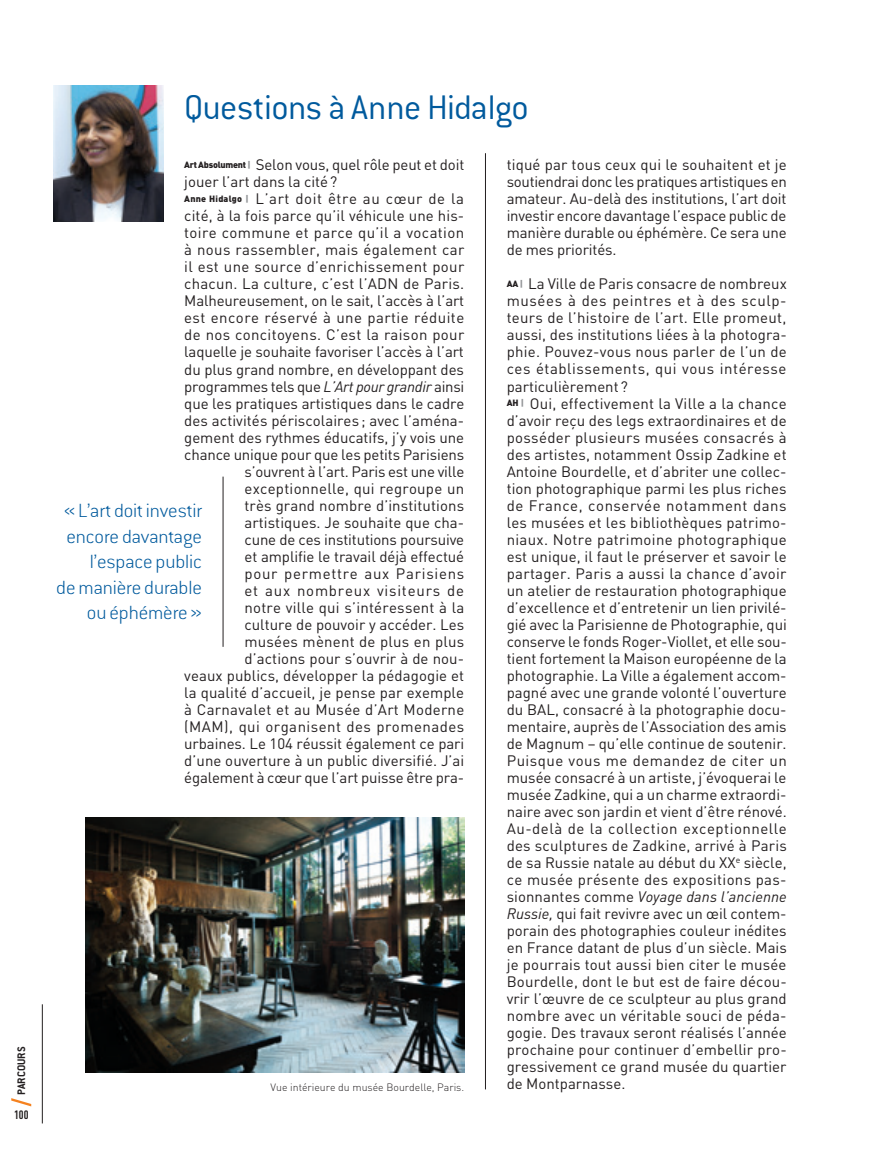
<style>
.page{position:relative;width:893px;height:1149px;background:#fff}
.page>*{position:absolute;margin:0;border:0;box-sizing:border-box;transform-origin:0 0}
.t1{font:300 37.5px "Conduit ITC";letter-spacing:-.015em;color:#015a9d}
.t2{font:200 21px/25.5px "Conduit ITC";letter-spacing:-.005em;color:#015a9d;text-align:right}
.t3{font:15px/17px "DIN";letter-spacing:.005em;color:#231f20;text-align:justify}
.t4{font:15px "DIN";letter-spacing:.025em;color:#231f20}
.t5{font:15px "DIN";letter-spacing:.03em;color:#231f20}
.t6{font:15px "DIN";letter-spacing:-.02em;color:#231f20}
.t7{font:15px "DIN";letter-spacing:.04em;color:#231f20}
.t8{font:15px "DIN";letter-spacing:-.015em;color:#231f20}
.t9{font:15px "DIN";letter-spacing:.05em;color:#231f20}
.t10{font:15px "DIN";letter-spacing:.055em;color:#231f20}
.t11{font:700 12px "Conduit ITC";color:#231f20}
.t12{font:700 12px "DIN Cond";color:#231f20}
.t13{font:300 10.5px "DIN";color:#231f20}
.s1{font-weight:900;font-size:9px}
.s2{font-weight:900;font-size:9px;color:#939598}
.s3{font-style:italic}
</style>
<div class="page">
<hr style="left:42px;top:1003px;width:1px;height:120px;background:#231f20">
<svg style="left:11px;top:1098px;width:20px;height:8px"></svg>
<hr style="left:485px;top:153px;width:1px;height:936px;background:#231f20">
<img style="left:53px;top:85px;width:110px;height:136px">
<hr style="left:223px;top:476px;width:1px;height:170px;background:#231f20">
<img style="left:85px;top:817px;width:379px;height:254px">
<p class="t11" style="left:14px;top:1094px;width:49px;rotate:-90deg">Parcours</p>
<p class="t12" style="left:14px;top:1107px;width:16px">100</p>
<h1 class="t1" style="left:184px;top:85px;width:346px">Questions à Anne Hidalgo</h1>
<p class="t3" style="left:184px;top:156px;width:282px"><span class="s1">Art Absolument</span> <span class="s2">|</span> Selon vous, quel rôle peut et doit</p>
<p class="t3" style="left:184px;top:173px;width:155px">jouer l’art dans la cité?</p>
<p class="t7" style="left:184px;top:189px;width:281px"><span class="s1">Anne Hidalgo</span> <span class="s2">|</span> L’art doit être au cœur de la</p>
<p class="t3" style="left:184px;top:207px;width:282px">cité, à la fois parce qu’il véhicule une his-</p>
<p class="t4" style="left:184px;top:223px;width:281px">toire commune et parce qu’il a vocation</p>
<p class="t4" style="left:184px;top:240px;width:282px">à nous rassembler, mais également car</p>
<p class="t4" style="left:184px;top:257px;width:282px">il est une source d’enrichissement pour</p>
<p class="t3" style="left:184px;top:275px;width:282px">chacun. La culture, c’est l’ADN de Paris.</p>
<p class="t3" style="left:184px;top:292px;width:281px">Malheureusement, on le sait, l’accès à l’art</p>
<p class="t5" style="left:184px;top:308px;width:282px">est encore réservé à une partie réduite</p>
<p class="t3" style="left:184px;top:326px;width:282px">de nos concitoyens. C’est la raison pour</p>
<p class="t3" style="left:184px;top:343px;width:281px">laquelle je souhaite favoriser l’accès à l’art</p>
<p class="t3" style="left:184px;top:360px;width:281px">du plus grand nombre, en développant des</p>
<p class="t6" style="left:184px;top:376px;width:282px">programmes tels que <span class="s3">L’Art pour grandir</span> ainsi</p>
<p class="t3" style="left:184px;top:394px;width:282px">que les pratiques artistiques dans le cadre</p>
<p class="t3" style="left:184px;top:411px;width:281px">des activités périscolaires ; avec l’aména-</p>
<p class="t3" style="left:184px;top:428px;width:281px">gement des rythmes éducatifs, j’y vois une</p>
<p class="t3" style="left:184px;top:445px;width:281px">chance unique pour que les petits Parisiens</p>
<p class="t8" style="left:244px;top:461px;width:221px">s’ouvrent à l’art. Paris est une ville</p>
<p class="t3" style="left:244px;top:479px;width:221px">exceptionnelle, qui regroupe un</p>
<p class="t3" style="left:244px;top:496px;width:221px">très grand nombre d’institutions</p>
<p class="t3" style="left:244px;top:513px;width:221px">artistiques. Je souhaite que cha-</p>
<p class="t3" style="left:244px;top:530px;width:221px">cune de ces institutions poursuive</p>
<p class="t3" style="left:244px;top:547px;width:221px">et amplifie le travail déjà effectué</p>
<p class="t9" style="left:244px;top:564px;width:221px">pour permettre aux Parisiens</p>
<p class="t10" style="left:244px;top:581px;width:221px">et aux nombreux visiteurs de</p>
<p class="t3" style="left:244px;top:598px;width:221px">notre ville qui s’intéressent à la</p>
<p class="t3" style="left:244px;top:615px;width:221px">culture de pouvoir y accéder. Les</p>
<p class="t3" style="left:244px;top:632px;width:221px">musées mènent de plus en plus</p>
<p class="t3" style="left:244px;top:649px;width:221px">d’actions pour s’ouvrir à de nou-</p>
<p class="t3" style="left:184px;top:666px;width:281px">veaux publics, développer la pédagogie et</p>
<p class="t3" style="left:184px;top:683px;width:281px">la qualité d’accueil, je pense par exemple</p>
<p class="t3" style="left:184px;top:700px;width:281px">à Carnavalet et au Musée d’Art Moderne</p>
<p class="t5" style="left:184px;top:717px;width:281px">(MAM), qui organisent des promenades</p>
<p class="t3" style="left:184px;top:734px;width:281px">urbaines. Le 104 réussit également ce pari</p>
<p class="t3" style="left:184px;top:751px;width:282px">d’une ouverture à un public diversifié. J’ai</p>
<p class="t3" style="left:184px;top:768px;width:281px">également à cœur que l’art puisse être pra-</p>
<h2 class="t2" style="left:56px;top:497px;width:147px">«L’art doit investir encore davantage l’espace public<br>de manière durable ou éphémère»</h2>
<p class="t13" style="left:271px;top:1079px;width:195px">Vue intérieure du musée Bourdelle, Paris.</p>
<p class="t3" style="left:507px;top:156px;width:282px">tiqué par tous ceux qui le souhaitent et je soutiendrai donc les pratiques artistiques en amateur. Au-delà des institutions, l’art doit investir encore davantage l’espace public de manière durable ou éphémère. Ce sera une de mes priorités.</p>
<p class="t3" style="left:507px;top:275px;width:282px;text-align:left"><span class="s1">AA</span> <span class="s2">|</span> La Ville de Paris consacre de nombreux musées à des peintres et à des sculp&shy;teurs de l’histoire de l’art. Elle promeut, aussi, des institutions liées à la photogra&shy;phie. Pouvez-vous nous parler de l’un de ces établissements, qui vous intéresse particulièrement ?<br><span class="s1">AH</span> <span class="s2">|</span> Oui, effectivement la Ville a la chance d’avoir reçu des legs extraordinaires et de posséder plusieurs musées consacrés à des artistes, notamment Ossip Zadkine et Antoine Bourdelle, et d’abriter une collec&shy;tion photographique parmi les plus riches de France, conservée notamment dans les musées et les bibliothèques patrimo&shy;niaux. Notre patrimoine photographique est unique, il faut le préserver et savoir le partager. Paris a aussi la chance d’avoir un atelier de restauration photographique d’excellence et d’entretenir un lien privilé&shy;gié avec la Parisienne de Photographie, qui conserve le fonds Roger-Viollet, et elle sou&shy;tient fortement la Maison européenne de la photographie. La Ville a également accom&shy;pagné avec une grande volonté l’ouverture du BAL, consacré à la photographie docu&shy;mentaire, auprès de l’Association des amis de Magnum – qu’elle continue de soutenir.<br>Puisque vous me demandez de citer un musée consacré à un artiste, j’évoquerai le musée Zadkine, qui a un charme extraordi&shy;naire avec son jardin et vient d’être rénové.<br>Au-delà de la collection exceptionnelle des sculptures de Zadkine, arrivé à Paris de sa Russie natale au début du XX<sup>e</sup> siècle, ce musée présente des expositions pas&shy;sionnantes comme <span class="s3">Voyage dans l’ancienne Russie,</span> qui fait revivre avec un œil contem&shy;porain des photographies couleur inédites en France datant de plus d’un siècle. Mais je pourrais tout aussi bien citer le musée Bourdelle, dont le but est de faire décou&shy;vrir l’œuvre de ce sculpteur au plus grand nombre avec un véritable souci de péda&shy;gogie. Des travaux seront réalisés l’année prochaine pour continuer d’embellir pro&shy;gressivement ce grand musée du quartier de Montparnasse.</p>
</div>
